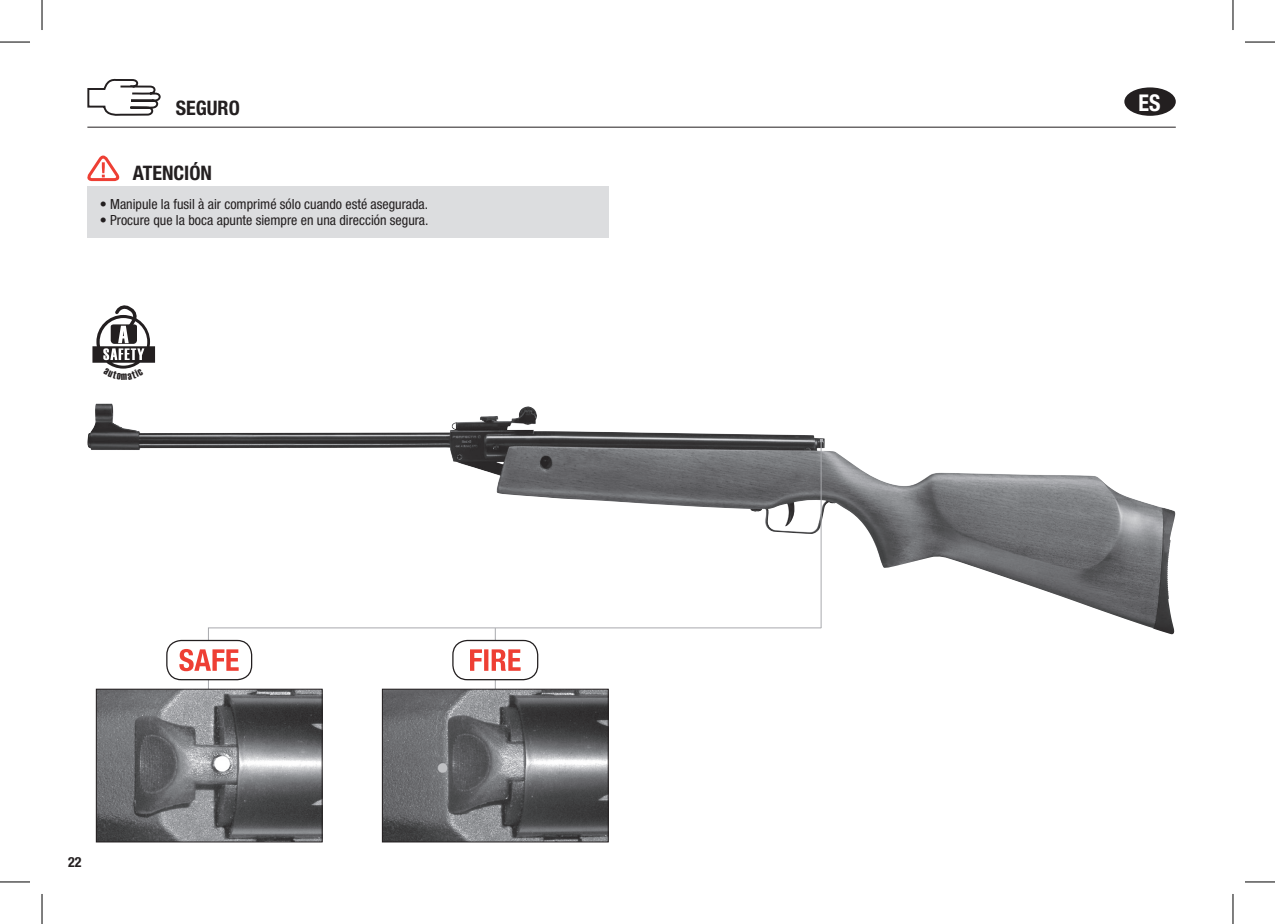
<style>
.page{position:relative;width:1275px;height:924px;background:#fff}
.page>*{position:absolute;margin:0;border:0;box-sizing:border-box;transform-origin:0 0}
.t1{font:700 condensed 23.2px "Helvetica Neue LT Pro";color:#fff;scale:.95 1}
.t2{font:700 condensed 20px "Helvetica Neue LT Pro";color:#231f20}
.t3{font:condensed 14px "Helvetica Neue LT Pro";color:#231f20}
.t4{font:700 condensed 14px "Helvetica Neue LT Pro";color:#231f20}
</style>
<div class="page">
<hr style="left:87px;top:127px;width:1088px;height:1px;background:#231f20">
<svg style="left:87px;top:78px;width:74px;height:38px"></svg>
<div style="left:87px;top:187px;width:522px;height:51px;background:#dcdddf"></div>
<svg style="left:87px;top:155px;width:33px;height:27px"></svg>
<img style="left:87px;top:403px;width:1088px;height:231px">
<hr style="left:820px;top:440px;width:1px;height:187px;background:#a8a9ad">
<svg style="left:179px;top:627px;width:642px;height:62px"></svg>
<img style="left:98px;top:690px;width:222px;height:149px">
<div style="left:96px;top:688px;width:226px;height:153px;border:1px solid #231f20"></div>
<img style="left:384px;top:690px;width:222px;height:149px">
<div style="left:382px;top:688px;width:226px;height:153px;border:1px solid #231f20"></div>
<div style="left:1124px;top:87px;width:51px;height:29px;background:#231f20;border-radius:50%"></div>
<hr style="left:0;top:42px;width:30px;height:1px;background:#000">
<hr style="left:1245px;top:42px;width:30px;height:1px;background:#000">
<hr style="left:0;top:881px;width:30px;height:1px;background:#000">
<hr style="left:1245px;top:881px;width:30px;height:1px;background:#000">
<hr style="left:42px;top:0;width:1px;height:30px;background:#000">
<hr style="left:42px;top:893px;width:1px;height:30px;background:#000">
<hr style="left:1232px;top:0;width:1px;height:30px;background:#000">
<hr style="left:1232px;top:893px;width:1px;height:30px;background:#000">
<svg style="left:92px;top:305px;width:63px;height:64px"></svg>
<h2 class="t2" style="left:176px;top:96px;width:64px">SEGURO</h2>
<h2 class="t2" style="left:133px;top:160px;width:81px">ATENCIÓN</h2>
<p class="t3" style="left:100px;top:195px;width:330px">• Manipule la fusil à air comprimé sólo cuando esté asegurada.</p>
<p class="t3" style="left:100px;top:211px;width:330px">• Procure que la boca apunte siempre en una dirección segura.</p>
<p class="t4" style="left:68px;top:853px;width:15px">22</p>
<h1 class="t1" style="left:1138px;top:88px;width:12px">ES</h1>
</div>
